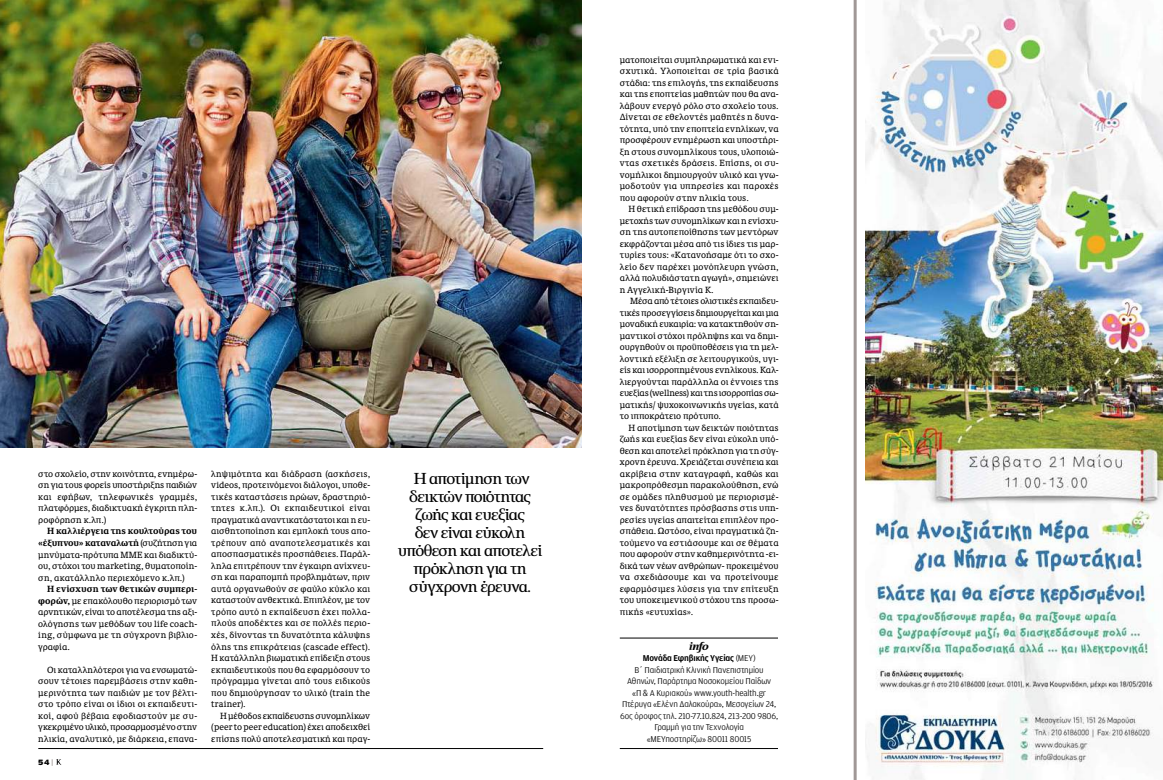
<style>
.page{position:relative;width:1163px;height:780px;background:#fff}
.page>*{position:absolute;margin:0;border:0;box-sizing:border-box;transform-origin:0 0}
.t1{font:700 16px/18px "KA Sabbato";letter-spacing:-.045em;color:#000;text-align:center}
.t2{font:italic 700 11px "KA Sabbato One Xtra";color:#000;scale:1.04 1}
.t3{font:9px/11.5px "KAS Amplitude 03 Roman";letter-spacing:-.015em;color:#000;text-align:center}
.t4{font:9px "KAS Amplitude 07 NW Bold";letter-spacing:-.015em;color:#000}
.t5{font:8.6px/11.5px "KA News Light 703";letter-spacing:.01em;color:#000;text-align:justify}
.t6{font:700 8px "Ag F Grotesk Xtra Wide";color:#000}
.s1{font-weight:700}
.s2{font-family:"KAS Amplitude 07 NW Bold";font-weight:400;color:#a09896}
.s3{font-family:"KAS Amplitude 03 Roman"}
</style>
<div class="page">
<svg style="left:56px;top:759px;width:5px;height:6px"></svg>
<hr style="left:38px;top:748px;width:505px;height:1px;background:#000">
<hr style="left:619px;top:638px;width:159px;height:1px;background:#000">
<hr style="left:619px;top:748px;width:505px;height:1px;background:#000">
<div style="left:778px;top:454px;width:132px;height:326px;background:#fff"></div>
<img style="left:865px;top:0;width:297px;height:780px">
<hr style="left:853px;top:0;width:3px;height:780px;background:#a09896">
<img style="left:0;top:0;width:581px;height:448px">
<p class="t5" style="left:38px;top:468px;width:160px">στο σχολείο, στην κοινότητα, ενημέρω&shy;ση για τους φορείς υποστήριξης παιδιών και εφήβων, τηλεφωνικές γραμμές, πλατφόρμες, διαδικτυακή έγκριτη πλη&shy;ροφόρηση κ.λπ.)</p>
<p class="t5" style="left:38px;top:525px;width:160px;text-indent:9px"><span class="s1">Η καλλιέργεια της κουλτούρας του «έξυπνου» καταναλωτή</span> (συζήτηση για μηνύματα-πρότυπα ΜΜΕ και διαδικτύ&shy;ου, στόχοι του marketing, θυματοποίη&shy;ση, ακατάλληλο περιεχόμενο κ.λπ.)</p>
<p class="t5" style="left:38px;top:583px;width:160px;text-indent:9px"><span class="s1">Η ενίσχυση των θετικών συμπερι&shy;φορών,</span> με επακόλουθο περιορισμό των αρνητικών, είναι το αποτέλεσμα της αξι&shy;ολόγησης των μεθόδων του life coach&shy;ing, σύμφωνα με τη σύγχρονη βιβλιο&shy;γραφία.</p>
<p class="t5" style="left:38px;top:663px;width:160px;text-indent:9px">Οι καταλληλότεροι για να ενσωματώ&shy;σουν τέτοιες παρεμβάσεις στην καθη&shy;μερινότητα των παιδιών με τον βέλτι&shy;στο τρόπο είναι οι ίδιοι οι εκπαιδευτι&shy;κοί, αφού βέβαια εφοδιαστούν με συ&shy;γκεκριμένο υλικό, προσαρμοσμένο στην ηλικία, αναλυτικό, με διάρκεια, επανα-</p>
<p class="t6" style="left:38px;top:757px;width:17px">54<span class="s2">|</span></p>
<p class="t5" style="left:211px;top:468px;width:160px">ληψιμότητα και διάδραση (ασκήσεις, videos, προτεινόμενοι διάλογοι, υποθε&shy;τικές καταστάσεις ηρώων, δραστηριό&shy;τητες κ.λπ.). Οι εκπαιδευτικοί είναι πραγματικά αναντικατάστατοι και η ευ&shy;αισθητοποίηση και εμπλοκή τους απο&shy;τρέπουν από αναποτελεσματικές και αποσπασματικές προσπάθειες. Παράλ&shy;ληλα επιτρέπουν την έγκαιρη ανίχνευ&shy;ση και παραπομπή προβλημάτων, πριν αυτά οργανωθούν σε φαύλο κύκλο και καταστούν ανθεκτικά. Επιπλέον, με τον τρόπο αυτό η εκπαίδευση έχει πολλα&shy;πλούς αποδέκτες και σε πολλές περιο&shy;χές, δίνοντας τη δυνατότητα κάλυψης όλης της επικράτειας (cascade effect).<br>Η κατάλληλη βιωματική επίδειξη στους εκπαιδευτικούς που θα εφαρμόσουν το πρόγραμμα γίνεται από τους ειδικούς που δημιούργησαν το υλικό (train the trainer).</p>
<p class="t5" style="left:211px;top:709px;width:160px;text-indent:9px">Η μέθοδος εκπαίδευσης συνομηλίκων (peer to peer education) έχει αποδειχθεί επίσης πολύ αποτελεσματική και πραγ-</p>
<h1 class="t1" style="left:397px;top:469px;width:146px">Η αποτίμηση των δεικτών ποιότητας ζωής και ευεξίας<br>δεν είναι εύκολη υπόθεση και αποτελεί πρόκληση για τη σύγχρονη έρευνα.</h1>
<p class="t5" style="left:619px;top:54px;width:160px">ματοποιείται συμπληρωματικά και ενι&shy;σχυτικά. Υλοποιείται σε τρία βασικά στάδια: της επιλογής, της εκπαίδευσης και της εποπτείας μαθητών που θα ανα&shy;λάβουν ενεργό ρόλο στο σχολείο τους.<br>Δίνεται σε εθελοντές μαθητές η δυνα&shy;τότητα, υπό την εποπτεία ενηλίκων, να προσφέρουν ενημέρωση και υποστήρι&shy;ξη στους συνομηλίκους τους, υλοποιώ&shy;ντας σχετικές δράσεις. Επίσης, οι συ&shy;νομήλικοι δημιουργούν υλικό και γνω&shy;μοδοτούν για υπηρεσίες και παροχές που αφορούν στην ηλικία τους.</p>
<p class="t5" style="left:619px;top:203px;width:160px;text-indent:9px">Η θετική επίδραση της μεθόδου συμ&shy;μετοχής των συνομηλίκων και η ενίσχυ&shy;ση της αυτοπεποίθησης των μεντόρων εκφράζονται μέσα από τις ίδιες τις μαρ&shy;τυρίες τους: «Κατανοήσαμε ότι το σχο&shy;λείο δεν παρέχει μονόπλευρη γνώση, αλλά πολυδιάστατη αγωγή», σημειώνει η Αγγελική-Βιργινία Κ.</p>
<p class="t5" style="left:619px;top:295px;width:160px;text-indent:10px">Μέσα από τέτοιες ολιστικές εκπαιδευ&shy;τικές προσεγγίσεις δημιουργείται και μια μοναδική ευκαιρία: να κατακτηθούν ση&shy;μαντικοί στόχοι πρόληψης και να δημι&shy;ουργηθούν οι προϋποθέσεις για τη μελ&shy;λοντική εξέλιξη σε λειτουργικούς, υγι&shy;είς και ισορροπημένους ενηλίκους. Καλ&shy;λιεργούνται παράλληλα οι έννοιες της ευεξίας (wellness) και της ισορροπίας σω&shy;ματικής/ ψυχοκοινωνικής υγείας, κατά το ιπποκράτειο πρότυπο.</p>
<p class="t5" style="left:619px;top:422px;width:160px;text-indent:9px">Η αποτίμηση των δεικτών ποιότητας ζωής και ευεξίας δεν είναι εύκολη υπό&shy;θεση και αποτελεί πρόκληση για τη σύγ&shy;χρονη έρευνα. Χρειάζεται συνέπεια και ακρίβεια στην καταγραφή, καθώς και μακροπρόθεσμη παρακολούθηση, ενώ σε ομάδες πληθυσμού με περιορισμέ&shy;νες δυνατότητες πρόσβασης στις υπη&shy;ρεσίες υγείας απαιτείται επιπλέον προ&shy;σπάθεια. Ωστόσο, είναι πραγματικά ζη&shy;τούμενο να εστιάσουμε και σε θέματα που αφορούν στην καθημερινότητα -ει&shy;δικά των νέων ανθρώπων- προκειμένου να σχεδιάσουμε και να προτείνουμε εφαρμόσιμες λύσεις για την επίτευξη του υποκειμενικού στόχου της προσω&shy;πικής «ευτυχίας».</p>
<p class="t2" style="left:689px;top:639px;width:20px">info</p>
<p class="t4" style="left:642px;top:653px;width:114px">Μονάδα Εφηβικής Υγείας <span class="s3">(ΜΕΥ)</span></p>
<p class="t3" style="left:620px;top:664px;width:159px">Β΄ Παιδιατρική Κλινική Πανεπιστημίου Αθηνών, Παράρτημα Νοσοκομείου Παίδων<br>«Π &amp; Α Κυριακού» www.youth-health.gr Πτέρυγα «Ελένη Δαλακούρα», Μεσογείων 24, 6ος όροφος τηλ. 210-77.10.824, 213-200 9806, Γραμμή για την Τεχνολογία<br>«ΜΕΥποστηρίζω» 80011 80015</p>
</div>
